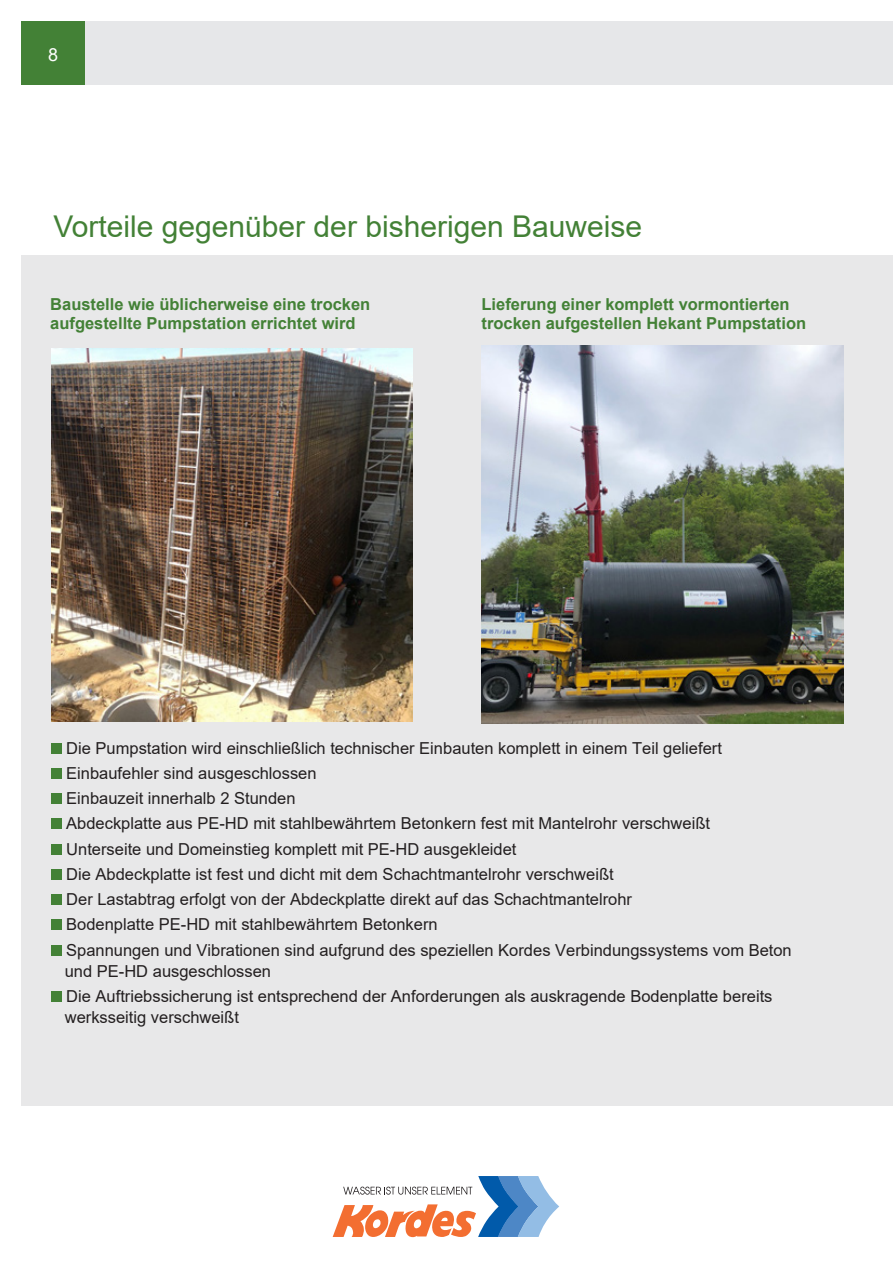
<style>
.page{position:relative;width:893px;height:1263px;background:#fff}
.page>*{position:absolute;margin:0;border:0;box-sizing:border-box;transform-origin:0 0}
.t1{font:30px "Arial";color:#438136}
.t2{font:18px "Arial";color:#fff}
.t3{font:16.5px/21px "Arial";color:#231f20}
.t4{font:700 16.5px/19.8px "Arial";color:#438136}
</style>
<div class="page">
<div style="left:85px;top:21px;width:808px;height:64px;background:#e6e7e9"></div>
<div style="left:21px;top:21px;width:64px;height:64px;background:#438136"></div>
<svg style="left:333px;top:1176px;width:226px;height:61px"></svg>
<div style="left:21px;top:255px;width:872px;height:851px;background:#e8e8e9"></div>
<img style="left:51px;top:348px;width:361px;height:374px">
<img style="left:482px;top:345px;width:361px;height:378px">
<div style="left:51px;top:743px;width:11px;height:10px;background:#438136"></div>
<div style="left:51px;top:768px;width:11px;height:11px;background:#438136"></div>
<div style="left:51px;top:793px;width:11px;height:11px;background:#438136"></div>
<div style="left:51px;top:819px;width:11px;height:10px;background:#438136"></div>
<div style="left:51px;top:844px;width:11px;height:10px;background:#438136"></div>
<div style="left:51px;top:869px;width:11px;height:11px;background:#438136"></div>
<div style="left:51px;top:894px;width:11px;height:11px;background:#438136"></div>
<div style="left:51px;top:920px;width:11px;height:10px;background:#438136"></div>
<div style="left:51px;top:945px;width:11px;height:10px;background:#438136"></div>
<div style="left:51px;top:991px;width:11px;height:11px;background:#438136"></div>
<p class="t2" style="left:48px;top:43px;width:12px">8</p>
<p class="t1" style="left:53px;top:206px;width:590px">Vorteile gegenüber der bisherigen Bauweise</p>
<p class="t4" style="left:50px;top:294px;width:322px">Baustelle wie üblicherweise eine trocken</p>
<p class="t4" style="left:50px;top:314px;width:307px">aufgestellte Pumpstation errichtet wird</p>
<p class="t4" style="left:482px;top:294px;width:326px">Lieferung einer komplett vormontierten trocken aufgestellen Hekant Pumpstation</p>
<p class="t3" style="left:66px;top:737px;width:657px">Die Pumpstation wird einschließlich technischer Einbauten komplett in einem Teil geliefert</p>
<p class="t3" style="left:66px;top:762px;width:252px">Einbaufehler sind ausgeschlossen</p>
<p class="t3" style="left:66px;top:788px;width:231px">Einbauzeit innerhalb 2 Stunden</p>
<p class="t3" style="left:66px;top:813px;width:645px">Abdeckplatte aus PE-HD mit stahlbewährtem Betonkern fest mit Mantelrohr verschweißt</p>
<p class="t3" style="left:66px;top:838px;width:452px">Unterseite und Domeinstieg komplett mit PE-HD ausgekleidet</p>
<p class="t3" style="left:66px;top:863px;width:549px">Die Abdeckplatte ist fest und dicht mit dem Schachtmantelrohr verschweißt</p>
<p class="t3" style="left:66px;top:889px;width:567px">Der Lastabtrag erfolgt von der Abdeckplatte direkt auf das Schachtmantelrohr</p>
<p class="t3" style="left:66px;top:914px;width:373px">Bodenplatte PE-HD mit stahlbewährtem Betonkern</p>
<p class="t3" style="left:65px;top:939px;width:728px">Spannungen und Vibrationen sind aufgrund des speziellen Kordes Verbindungssystems vom Beton und PE-HD ausgeschlossen</p>
<p class="t3" style="left:65px;top:985px;width:709px">Die Auftriebssicherung ist entsprechend der Anforderungen als auskragende Bodenplatte bereits werksseitig verschweißt</p>
</div>
